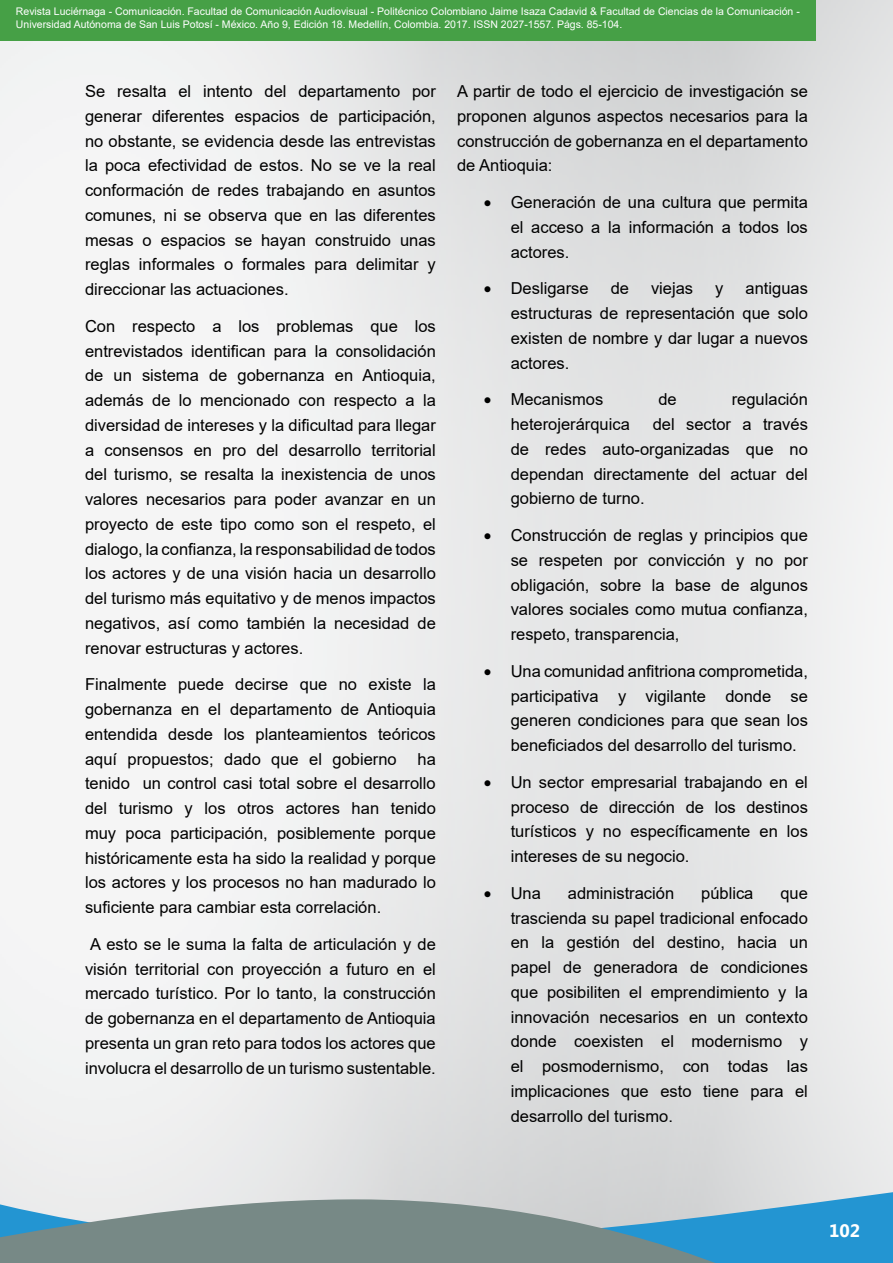
<style>
.page{position:relative;width:893px;height:1263px;background:#fff}
.page>*{position:absolute;margin:0;border:0;box-sizing:border-box;transform-origin:0 0}
.t1{font:700 18px "Myanmar Text";color:#fff}
.t2{font:16.5px/24.8px "Arial";color:#000;text-align:justify}
.t3{font:10.5px/12.6px "Arial";color:#fff}
</style>
<div class="page">
<img style="left:0;top:0;width:893px;height:1153px">
<svg style="left:0;top:1153px;width:893px;height:110px;background:#c9d7df"></svg>
<svg style="left:0;top:1199px;width:810px;height:64px;background:#7b9aa3"></svg>
<div style="left:0;top:0;width:815px;height:40px;background:#46a046"></div>
<p class="t3" style="left:16px;top:5px;width:785px">Revista Luciérnaga - Comunicación. Facultad de Comunicación Audiovisual - Politécnico Colombiano Jaime Isaza Cadavid &amp; Facultad de Ciencias de la Comunicación -<br>Universidad Autónoma de San Luis Potosí - México. Año 9, Edición 18. Medellín, Colombia. 2017. ISSN 2027-1557. Págs. 85-104.</p>
<p class="t2" style="left:85px;top:79px;width:352px">Se resalta el intento del departamento por generar diferentes espacios de participación, no obstante, se evidencia desde las entrevistas la poca efectividad de estos. No se ve la real conformación de redes trabajando en asuntos comunes, ni se observa que en las diferentes mesas o espacios se hayan construido unas reglas informales o formales para delimitar y direccionar las actuaciones.</p>
<p class="t2" style="left:85px;top:314px;width:352px">Con respecto a los problemas que los entrevistados identifican para la consolidación de un sistema de gobernanza en Antioquia, además de lo mencionado con respecto a la diversidad de intereses y la dificultad para llegar a consensos en pro del desarrollo territorial del turismo, se resalta la inexistencia de unos valores necesarios para poder avanzar en un proyecto de este tipo como son el respeto, el dialogo, la confianza, la responsabilidad de todos los actores y de una visión hacia un desarrollo del turismo más equitativo y de menos impactos negativos, así como también la necesidad de renovar estructuras y actores.</p>
<p class="t2" style="left:85px;top:672px;width:352px">Finalmente puede decirse que no existe la gobernanza en el departamento de Antioquia entendida desde los planteamientos teóricos aquí propuestos; dado que el gobierno</p>
<p class="t2" style="left:85px;top:746px;width:352px;text-indent:332px">ha tenido un control casi total sobre el desarrollo del turismo y los otros actores han tenido muy poca participación, posiblemente porque históricamente esta ha sido la realidad y porque los actores y los procesos no han madurado lo suficiente para cambiar esta correlación.</p>
<p class="t2" style="left:85px;top:932px;width:352px;text-align:center">A esto se le suma la falta de articulación y de visión territorial con proyección a futuro en el mercado turístico. Por lo tanto, la construcción de gobernanza en el departamento de Antioquia presenta un gran reto para todos los actores que involucra el desarrollo de un turismo sustentable.</p>
<p class="t2" style="left:457px;top:79px;width:352px">A partir de todo el ejercicio de investigación se proponen algunos aspectos necesarios para la construcción de gobernanza en el departamento de Antioquia:</p>
<p class="t2" style="left:511px;top:190px;width:299px;text-indent:-27px">• Generación de una cultura que permita el acceso a la información a todos los actores.</p>
<p class="t2" style="left:484px;top:276px;width:106px">• Desligarse</p>
<p class="t2" style="left:611px;top:276px;width:20px">de</p>
<p class="t2" style="left:651px;top:276px;width:44px">viejas</p>
<p class="t2" style="left:715px;top:276px;width:10px">y</p>
<p class="t2" style="left:511px;top:276px;width:299px;text-indent:235px">antiguas estructuras de representación que solo existen de nombre y dar lugar a nuevos actores.</p>
<p class="t2" style="left:484px;top:387px;width:121px">• Mecanismos</p>
<p class="t2" style="left:658px;top:387px;width:20px">de</p>
<p class="t2" style="left:732px;top:387px;width:78px">regulación</p>
<p class="t2" style="left:511px;top:412px;width:121px">heterojerárquica</p>
<p class="t2" style="left:511px;top:412px;width:299px;text-indent:142px">del sector a través de redes auto-organizadas que no dependan directamente del actuar del gobierno de turno.</p>
<p class="t2" style="left:511px;top:523px;width:299px;text-indent:-27px">• Construcción de reglas y principios que se respeten por convicción y no por obligación, sobre la base de algunos valores sociales como mutua confianza, respeto, transparencia,</p>
<p class="t2" style="left:511px;top:658px;width:299px;text-indent:-27px">• Una comunidad anfitriona comprometida, participativa y vigilante donde se generen condiciones para que sean los beneficiados del desarrollo del turismo.</p>
<p class="t2" style="left:511px;top:769px;width:299px;text-indent:-27px">• Un sector empresarial trabajando en el proceso de dirección de los destinos turísticos y no específicamente en los intereses de su negocio.</p>
<p class="t2" style="left:484px;top:880px;width:59px">• Una</p>
<p class="t2" style="left:568px;top:880px;width:108px">administración</p>
<p class="t2" style="left:701px;top:880px;width:54px">pública</p>
<p class="t2" style="left:511px;top:880px;width:299px;text-indent:270px">que trascienda su papel tradicional enfocado en la gestión del destino, hacia un papel de generadora de condiciones que posibiliten el emprendimiento y la innovación necesarios en un contexto donde coexisten el modernismo y el posmodernismo, con todas las implicaciones que esto tiene para el desarrollo del turismo.</p>
<p class="t1" style="left:829px;top:1220px;width:33px">102</p>
</div>
